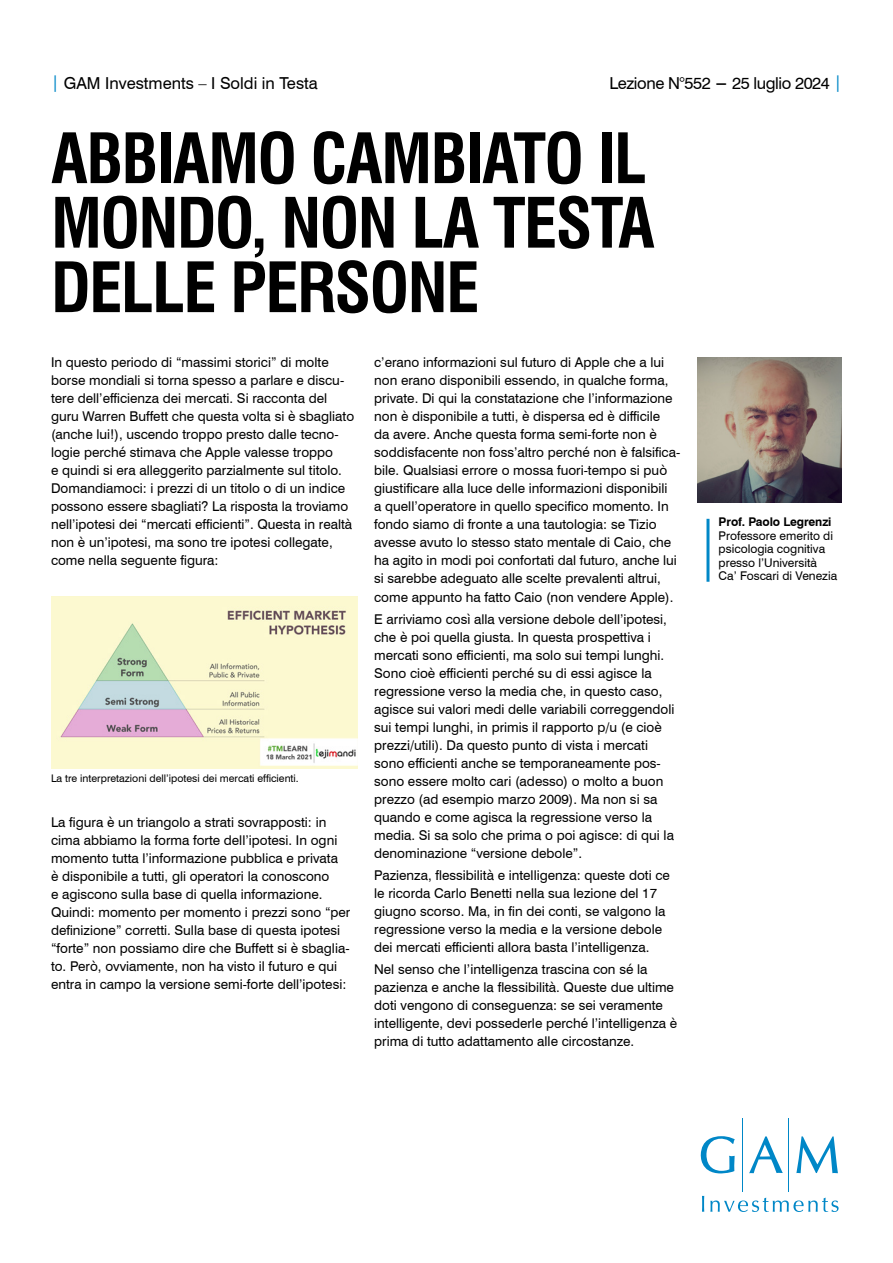
<style>
.page{position:relative;width:893px;height:1263px;background:#fff}
.page>*{position:absolute;margin:0;border:0;box-sizing:border-box;transform-origin:0 0}
.t1{font:700 condensed 67.5px/64.5px "Swiss 721 BT";letter-spacing:-.025em;color:#000}
.t2{font:16.5px "Swiss 721 BT";color:#000}
.t3{font:16.5px "Swiss 721 BT";letter-spacing:-.025em;color:#000}
.DISCLAIMER{font:13.5px/18px "Swiss 721 BT";color:#000}
.t4{font:12px/13.5px "Swiss 721 BT";color:#000}
.DISCLAIMER-2{font:10.5px "Swiss 721 BT";color:#000}
.s1{color:#0087c7}
.s2{font-weight:700}
</style>
<div class="page">
<img style="left:51px;top:596px;width:306px;height:173px">
<img style="left:697px;top:357px;width:145px;height:145px">
<hr style="left:742px;top:1118px;width:1px;height:74px;background:#0087c7">
<hr style="left:789px;top:1118px;width:1px;height:74px;background:#0087c7">
<svg style="left:701px;top:1136px;width:34px;height:37px"></svg>
<svg style="left:749px;top:1136px;width:34px;height:37px"></svg>
<svg style="left:796px;top:1136px;width:42px;height:37px"></svg>
<svg style="left:702px;top:1196px;width:2px;height:16px"></svg>
<svg style="left:710px;top:1197px;width:128px;height:15px"></svg>
<hr style="left:706px;top:519px;width:3px;height:63px;background:#0087c7">
<p class="t2" style="left:51px;top:73px;width:268px"><span class="s1">|</span> GAM Investments – I Soldi in Testa</p>
<p class="t3" style="left:609px;top:73px;width:234px">Lezione N°552 <span class="s2">−</span> 25 luglio 2024 <span class="s1">|</span></p>
<p class="t1" style="left:51px;top:126px;width:605px">ABBIAMO CAMBIATO IL<br>MONDO, NON LA TESTA<br>DELLE PERSONE</p>
<p class="DISCLAIMER" style="left:51px;top:354px;width:305px">In questo periodo di “massimi storici” di molte borse mondiali si torna spesso a parlare e discu&shy;tere dell’efficienza dei mercati. Si racconta del guru Warren Buffett che questa volta si è sbagliato (anche lui!), uscendo troppo presto dalle tecno&shy;logie perché stimava che Apple valesse troppo<br>e quindi si era alleggerito parzialmente sul titolo.<br>Domandiamoci: i prezzi di un titolo o di un indice possono essere sbagliati? La risposta la troviamo nell’ipotesi dei “mercati efficienti”. Questa in realtà non è un’ipotesi, ma sono tre ipotesi collegate, come nella seguente figura:</p>
<p class="DISCLAIMER-2" style="left:51px;top:772px;width:249px">La tre interpretazioni dell’ipotesi dei mercati efficienti.</p>
<p class="DISCLAIMER" style="left:51px;top:813px;width:301px">La figura è un triangolo a strati sovrapposti: in cima abbiamo la forma forte dell’ipotesi. In ogni momento tutta l’informazione pubblica e privata<br>è disponibile a tutti, gli operatori la conoscono<br>e agiscono sulla base di quella informazione.<br>Quindi: momento per momento i prezzi sono “per definizione” corretti. Sulla base di questa ipotesi “forte” non possiamo dire che Buffett si è sbaglia&shy;to. Però, ovviamente, non ha visto il futuro e qui entra in campo la versione semi-forte dell’ipotesi:</p>
<p class="DISCLAIMER" style="left:374px;top:354px;width:307px">c’erano informazioni sul futuro di Apple che a lui non erano disponibili essendo, in qualche forma, private. Di qui la constatazione che l’informazione non è disponibile a tutti, è dispersa ed è difficile<br>da avere. Anche questa forma semi-forte non è soddisfacente non foss’altro perché non è falsifica&shy;bile. Qualsiasi errore o mossa fuori-tempo si può giustificare alla luce delle informazioni disponibili<br>a quell’operatore in quello specifico momento. In fondo siamo di fronte a una tautologia: se Tizio avesse avuto lo stesso stato mentale di Caio, che ha agito in modi poi confortati dal futuro, anche lui si sarebbe adeguato alle scelte prevalenti altrui, come appunto ha fatto Caio (non vendere Apple).</p>
<p class="DISCLAIMER" style="left:374px;top:610px;width:302px">E arriviamo così alla versione debole dell’ipotesi, che è poi quella giusta. In questa prospettiva i mercati sono efficienti, ma solo sui tempi lunghi.<br>Sono cioè efficienti perché su di essi agisce la regressione verso la media che, in questo caso, agisce sui valori medi delle variabili correggendoli sui tempi lunghi, in primis il rapporto p/u (e cioè prezzi/utili). Da questo punto di vista i mercati sono efficienti anche se temporaneamente pos&shy;sono essere molto cari (adesso) o molto a buon prezzo (ad esempio marzo 2009). Ma non si sa quando e come agisca la regressione verso la media. Si sa solo che prima o poi agisce: di qui la denominazione “versione debole”.</p>
<p class="DISCLAIMER" style="left:374px;top:866px;width:297px">Pazienza, flessibilità e intelligenza: queste doti ce le ricorda Carlo Benetti nella sua lezione del 17 giugno scorso. Ma, in fin dei conti, se valgono la regressione verso la media e la versione debole dei mercati efficienti allora basta l’intelligenza.</p>
<p class="DISCLAIMER" style="left:374px;top:960px;width:305px">Nel senso che l’intelligenza trascina con sé la pazienza e anche la flessibilità. Queste due ultime doti vengono di conseguenza: se sei veramente intelligente, devi possederle perché l’intelligenza è prima di tutto adattamento alle circostanze.</p>
<p class="t4" style="left:719px;top:515px;width:120px"><span class="s2">Prof. Paolo Legrenzi<br></span>Professore emerito di psicologia cognitiva presso l’Università<br>Ca’ Foscari di Venezia</p>
</div>
